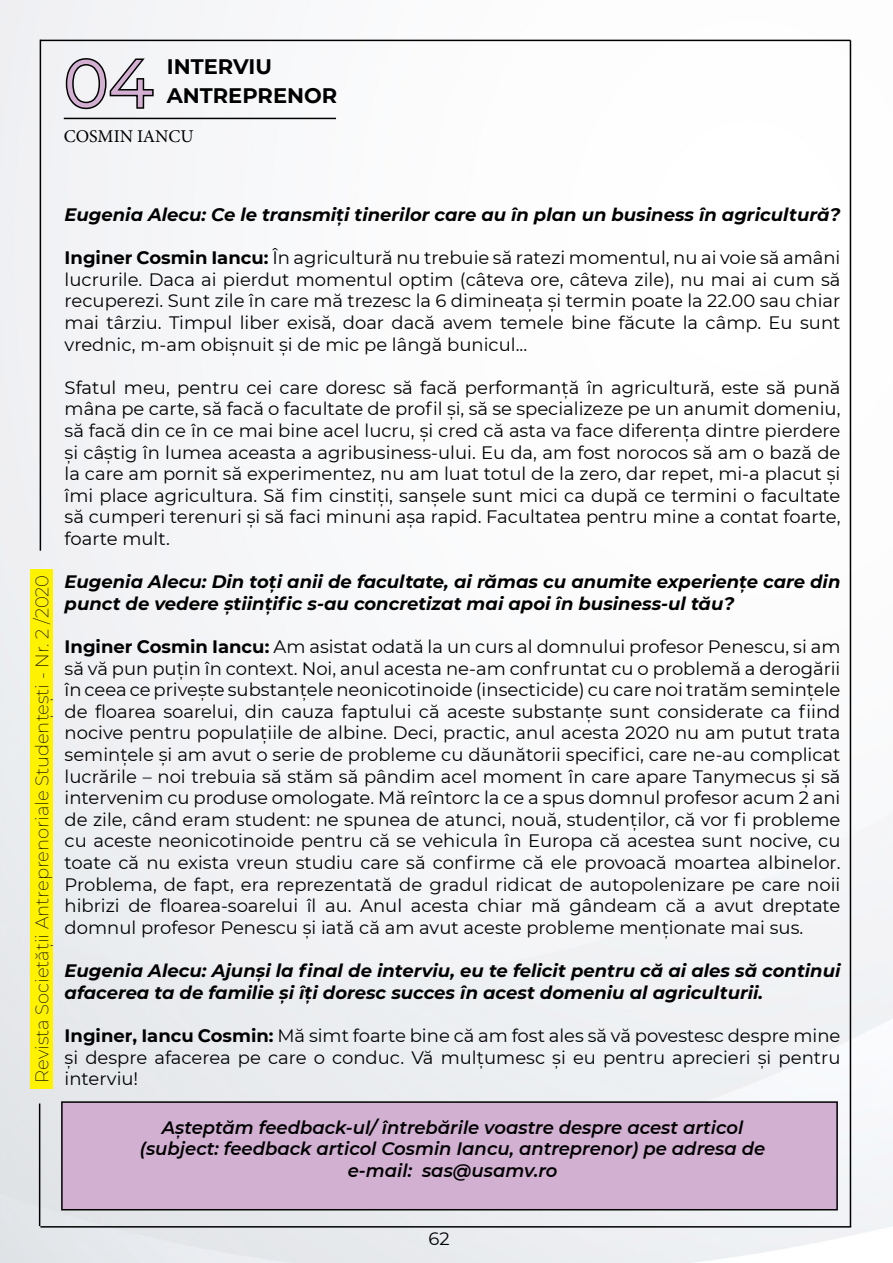
<style>
.page{position:relative;width:893px;height:1263px;background:#fff}
.page>*{position:absolute;margin:0;border:0;box-sizing:border-box;transform-origin:0 0}
.t1{font:67.5px "Montserrat";color:#d3b0d1}
.t2{font:700 21px/28.5px "Montserrat";color:#000}
.t3{font:18px/21.6px "Montserrat";color:#000;text-align:justify}
.t4{font:italic 700 18px/21.6px "Montserrat";color:#000}
.t5{font:italic 600 18px/21.6px "Montserrat";color:#000;text-align:center}
.t6{font:200 18px "Montserrat";color:#000}
.t7{font:18px "Minion Pro";color:#000}
.s1{font-weight:700}
</style>
<div class="page">
<img style="left:0;top:0;width:893px;height:1263px">
<hr style="left:40px;top:40px;width:810px;height:1px;background:#000">
<hr style="left:850px;top:40px;width:1px;height:1187px;background:#000">
<hr style="left:40px;top:1226px;width:811px;height:1px;background:#000">
<hr style="left:40px;top:40px;width:1px;height:511px;background:#000">
<hr style="left:39px;top:1103px;width:1px;height:123px;background:#000">
<div style="left:30px;top:569px;width:23px;height:519px;background:#fff200"></div>
<svg style="left:64px;top:56px;width:91px;height:55px"></svg>
<hr style="left:64px;top:118px;width:272px;height:1px;background:#000">
<div style="left:62px;top:1102px;width:775px;height:108px;background:#d2b0d2"></div>
<div style="left:61px;top:1101px;width:777px;height:109px;border:2px solid #000"></div>
<h1 class="t1" style="left:64px;top:37px;width:91px">04</h1>
<p class="t2" style="left:167px;top:52px;width:172px">INTERVIU<br>ANTREPRENOR</p>
<p class="t7" style="left:64px;top:125px;width:131px">COSMIN IANCU</p>
<p class="t6" style="left:30px;top:1082px;width:509px;rotate:-90deg">Revista Societății Antreprenoriale Studențești - Nr. 2 /2020</p>
<p class="t4" style="left:65px;top:203px;width:777px">Eugenia Alecu: Ce le transmiți tinerilor care au în plan un business în agricultură?</p>
<p class="t3" style="left:65px;top:246px;width:777px"><span class="s1">Inginer Cosmin Iancu:</span> În agricultură nu trebuie să ratezi momentul, nu ai voie să amâni lucrurile. Daca ai pierdut momentul optim (câteva ore, câteva zile), nu mai ai cum să recuperezi. Sunt zile în care mă trezesc la 6 dimineața și termin poate la 22.00 sau chiar mai târziu. Timpul liber exisă, doar dacă avem temele bine făcute la câmp. Eu sunt vrednic, m-am obișnuit și de mic pe lângă bunicul...</p>
<p class="t3" style="left:65px;top:376px;width:777px">Sfatul meu, pentru cei care doresc să facă performanță în agricultură, este să pună mâna pe carte, să facă o facultate de profil și, să se specializeze pe un anumit domeniu, să facă din ce în ce mai bine acel lucru, și cred că asta va face diferența dintre pierdere și câștig în lumea aceasta a agribusiness-ului. Eu da, am fost norocos să am o bază de la care am pornit să experimentez, nu am luat totul de la zero, dar repet, mi-a placut și îmi place agricultura. Să fim cinstiți, sanșele sunt mici ca după ce termini o facultate să cumperi terenuri și să faci minuni așa rapid. Facultatea pentru mine a contat foarte, foarte mult.</p>
<p class="t4" style="left:65px;top:570px;width:777px">Eugenia Alecu: Din toți anii de facultate, ai rămas cu anumite experiențe care din punct de vedere științific s-au concretizat mai apoi în business-ul tău?</p>
<p class="t3" style="left:65px;top:635px;width:777px"><span class="s1">Inginer Cosmin Iancu:</span> Am asistat odată la un curs al domnului profesor Penescu, si am să vă pun puțin în context. Noi, anul acesta ne-am confruntat cu o problemă a derogării în ceea ce privește substanțele neonicotinoide (insecticide) cu care noi tratăm semințele de floarea soarelui, din cauza faptului că aceste substanțe sunt considerate ca fiind nocive pentru populațiile de albine. Deci, practic, anul acesta 2020 nu am putut trata semințele și am avut o serie de probleme cu dăunătorii specifici, care ne-au complicat lucrările – noi trebuia să stăm să pândim acel moment în care apare Tanymecus și să intervenim cu produse omologate. Mă reîntorc la ce a spus domnul profesor acum 2 ani de zile, când eram student: ne spunea de atunci, nouă, studenților, că vor fi probleme cu aceste neonicotinoide pentru că se vehicula în Europa că acestea sunt nocive, cu toate că nu exista vreun studiu care să confirme că ele provoacă moartea albinelor.<br>Problema, de fapt, era reprezentată de gradul ridicat de autopolenizare pe care noii hibrizi de floarea-soarelui îl au. Anul acesta chiar mă gândeam că a avut dreptate domnul profesor Penescu și iată că am avut aceste probleme menționate mai sus.</p>
<p class="t4" style="left:65px;top:959px;width:777px">Eugenia Alecu: Ajunși la final de interviu, eu te felicit pentru că ai ales să continui afacerea ta de familie și îți doresc succes în acest domeniu al agriculturii.</p>
<p class="t3" style="left:65px;top:1024px;width:777px"><span class="s1">Inginer, Iancu Cosmin:</span> Mă simt foarte bine că am fost ales să vă povestesc despre mine și despre afacerea pe care o conduc. Vă mulțumesc și eu pentru aprecieri și pentru interviu!</p>
<p class="t5" style="left:140px;top:1116px;width:627px">Așteptăm feedback-ul/ întrebările voastre despre acest articol (subject: feedback articol Cosmin Iancu, antreprenor) pe adresa de e-mail: sas@usamv.ro</p>
<p class="t3" style="left:428px;top:1227px;width:23px">62</p>
</div>
